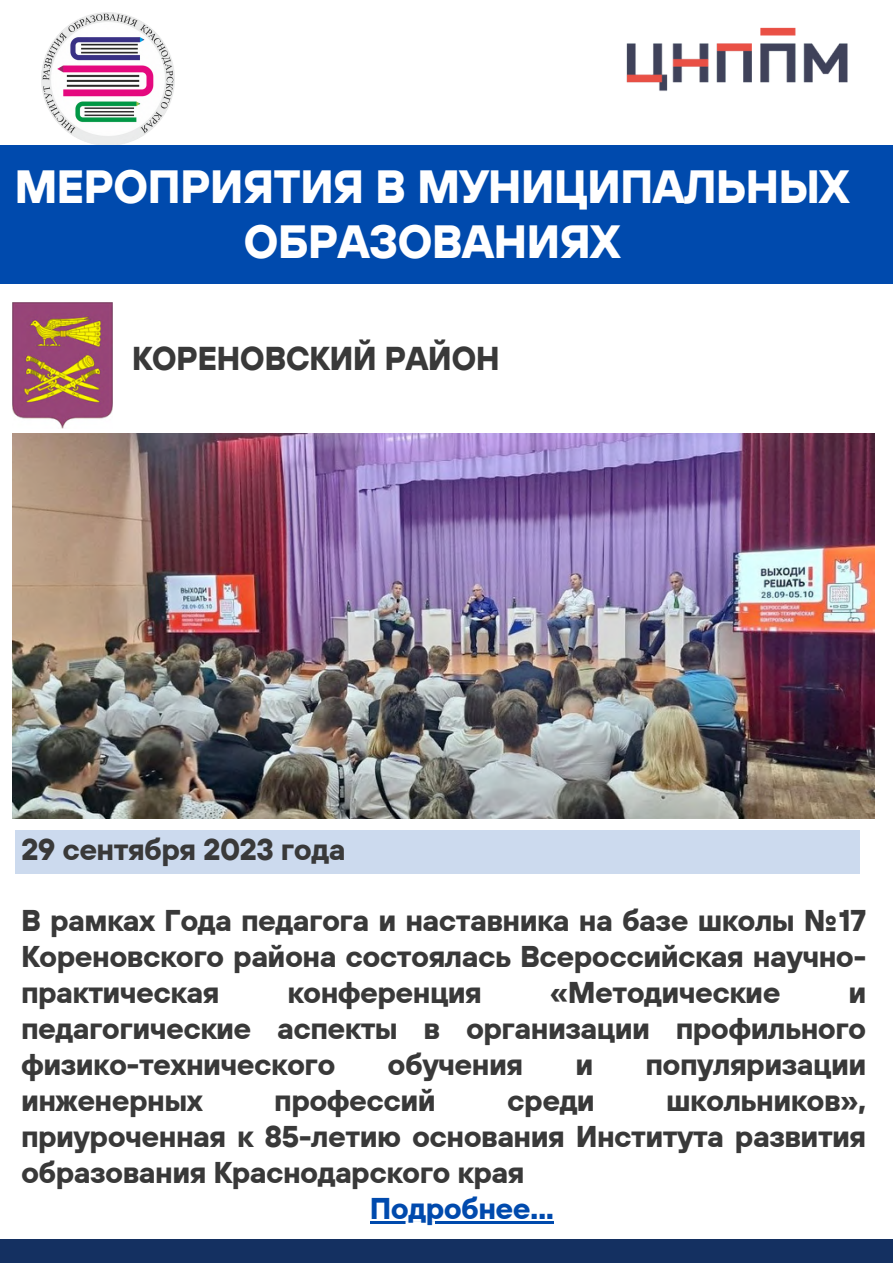
<style>
.page{position:relative;width:893px;height:1264px;background:#fff}
.page>*{position:absolute;margin:0;border:0;box-sizing:border-box;transform-origin:0 0}
.t1{font:700 46.35px/55.2px "TT Hoves";letter-spacing:-.02em;color:#fff;text-align:center}
.t2{font:700 33px "TT Hoves";letter-spacing:-.02em;color:#393939}
.t3{font:700 30px/36px "TT Hoves";letter-spacing:-.02em;color:#393939;text-align:justify}
.t4{font:700 30px "TT Hoves";letter-spacing:-.02em;color:#004aad}
</style>
<div class="page">
<img style="left:41px;top:12px;width:133px;height:133px">
<img style="left:626px;top:27px;width:222px;height:64px">
<div style="left:0;top:145px;width:892px;height:139px;background:#004aad"></div>
<div style="left:0;top:1238px;width:892px;height:24px;background:#143061"></div>
<div style="left:15px;top:830px;width:844px;height:43px;background:#ccdaee"></div>
<img style="left:12px;top:433px;width:862px;height:385px">
<img style="left:12px;top:302px;width:100px;height:126px">
<hr style="left:370px;top:1221px;width:183px;height:2px;background:#004aad">
<p class="t1" style="left:14px;top:158px;width:836px">МЕРОПРИЯТИЯ В МУНИЦИПАЛЬНЫХ<br>ОБРАЗОВАНИЯХ</p>
<p class="t2" style="left:132px;top:337px;width:369px">КОРЕНОВСКИЙ РАЙОН</p>
<p class="t3" style="left:21px;top:830px;width:326px">29 сентября 2023 года</p>
<p class="t3" style="left:21px;top:902px;width:846px">В рамках Года педагога и наставника на базе школы №17<br>Кореновского района состоялась Всероссийская научно&shy;практическая</p>
<p class="t3" style="left:287px;top:974px;width:196px">конференция</p>
<p class="t3" style="left:550px;top:974px;width:232px">«Методические</p>
<p class="t3" style="left:21px;top:974px;width:846px;text-indent:827px">и педагогические аспекты в организации профильного физико-технического</p>
<p class="t3" style="left:387px;top:1046px;width:137px">обучения</p>
<p class="t3" style="left:575px;top:1046px;width:19px">и</p>
<p class="t3" style="left:645px;top:1046px;width:222px">популяризации</p>
<p class="t3" style="left:21px;top:1082px;width:183px">инженерных</p>
<p class="t3" style="left:274px;top:1082px;width:163px">профессий</p>
<p class="t3" style="left:507px;top:1082px;width:89px">среди</p>
<p class="t3" style="left:21px;top:1082px;width:846px;text-indent:645px">школьников», приуроченная к 85-летию основания Института развития образования Краснодарского края</p>
<p class="t4" style="left:370px;top:1189px;width:186px">Подробнее...</p>
</div>
